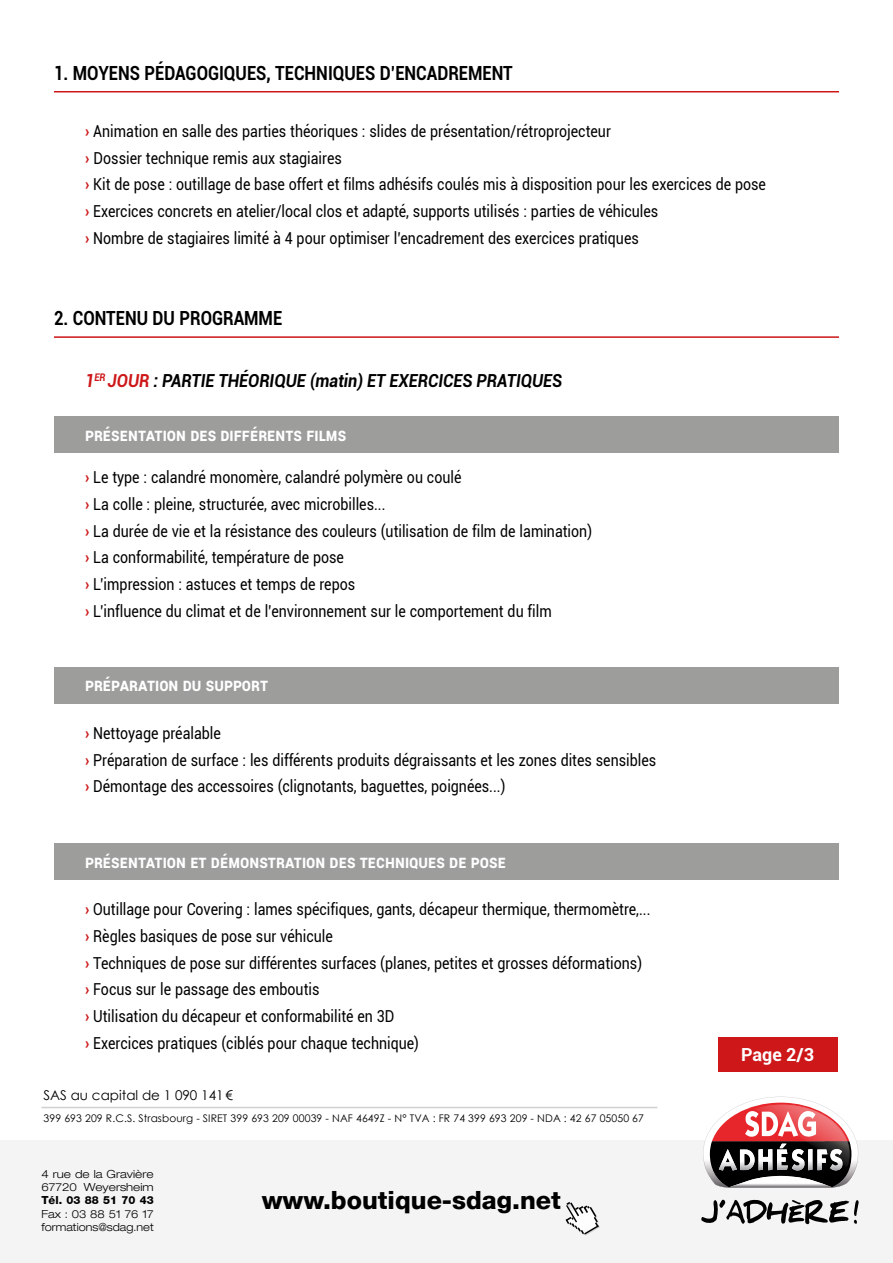
<style>
.page{position:relative;width:893px;height:1263px;background:#fff}
.page>*{position:absolute;margin:0;border:0;box-sizing:border-box;transform-origin:0 0}
.t1{font:800 25.05px "Helvetica 85";color:#000}
.t2{font:700 19.5px "Roboto";color:#000;scale:.85 1}
.t3{font:700 18px "Roboto";color:#fff;scale:.86 1}
.t4{font:italic 700 18px "Roboto";color:#000;scale:.9 1}
.t5{font:700 18px "Roboto";color:#fff}
.t6{font:16.5px/26.7px "Roboto";color:#000;scale:.86 1}
.t7{font:13.5px "Century Gothic";color:#000}
.t8{font:300 expanded 11.1px/13.4px "Helvetica 43";color:#000}
.t9{font:800 11.1px "Helvetica 85";color:#000}
.t10{font:10.5px "Century Gothic";letter-spacing:.01em;color:#000}
.s1{font-weight:900;color:#cd1719}
.s2{color:#cd1719}
</style>
<div class="page">
<div style="left:0;top:1141px;width:893px;height:122px;background:#f4f4f4"></div>
<svg style="left:566px;top:1202px;width:34px;height:33px"></svg>
<svg style="left:701px;top:1200px;width:158px;height:24px"></svg>
<svg style="left:703px;top:1097px;width:155px;height:91px"></svg>
<hr style="left:41px;top:1107px;width:616px;height:1px;background:#d0d0d0">
<div style="left:54px;top:417px;width:785px;height:36px;background:#9d9d9c"></div>
<hr style="left:54px;top:336px;width:785px;height:2px;background:#cd1719">
<div style="left:719px;top:1037px;width:119px;height:35px;background:#cd1719"></div>
<div style="left:54px;top:667px;width:785px;height:36px;background:#9d9d9c"></div>
<div style="left:54px;top:843px;width:785px;height:36px;background:#9d9d9c"></div>
<hr style="left:54px;top:91px;width:785px;height:1px;background:#cd1719">
<p class="t2" style="left:54px;top:59px;width:541px">1. MOYENS PÉDAGOGIQUES, TECHNIQUES D’ENCADREMENT</p>
<p class="t6" style="left:85px;top:117px;width:793px"><span class="s1">›</span> Animation en salle des parties théoriques : slides de présentation/rétroprojecteur<br><span class="s1">›</span> Dossier technique remis aux stagiaires<br><span class="s1">›</span> Kit de pose : outillage de base offert et films adhésifs coulés mis à disposition pour les exercices de pose <span class="s1">›</span> Exercices concrets en atelier/local clos et adapté, supports utilisés : parties de véhicules<br><span class="s1">›</span> Nombre de stagiaires limité à 4 pour optimiser l’encadrement des exercices pratiques</p>
<p class="t2" style="left:54px;top:304px;width:270px">2. CONTENU DU PROGRAMME</p>
<p class="t4" style="left:85px;top:368px;width:532px"><span class="s2">1</span><sup>ER</sup> <span class="s2">JOUR</span> : PARTIE THÉORIQUE (matin) ET EXERCICES PRATIQUES</p>
<p class="t3" style="left:85px;top:422px;width:305px">présentation des différents films</p>
<p class="t6" style="left:85px;top:464px;width:591px"><span class="s1">›</span> Le type : calandré monomère, calandré polymère ou coulé<br><span class="s1">›</span> La colle : pleine, structurée, avec microbilles...<br><span class="s1">›</span> La durée de vie et la résistance des couleurs (utilisation de film de lamination) <span class="s1">›</span> La conformabilité, température de pose<br><span class="s1">›</span> L’impression : astuces et temps de repos<br><span class="s1">›</span> L’influence du climat et de l’environnement sur le comportement du film</p>
<p class="t3" style="left:85px;top:672px;width:214px">préparation du support</p>
<p class="t6" style="left:85px;top:719px;width:666px"><span class="s1">›</span> Nettoyage préalable<br><span class="s1">›</span> Préparation de surface : les différents produits dégraissants et les zones dites sensibles <span class="s1">›</span> Démontage des accessoires (clignotants, baguettes, poignées...)</p>
<p class="t3" style="left:85px;top:848px;width:491px">présentation et démonstration des techniques de pose</p>
<p class="t6" style="left:85px;top:895px;width:659px"><span class="s1">›</span> Outillage pour Covering : lames spécifiques, gants, décapeur thermique, thermomètre,... <span class="s1">›</span> Règles basiques de pose sur véhicule<br><span class="s1">›</span> Techniques de pose sur différentes surfaces (planes, petites et grosses déformations) <span class="s1">›</span> Focus sur le passage des emboutis<br><span class="s1">›</span> Utilisation du décapeur et conformabilité en 3D<br><span class="s1">›</span> Exercices pratiques (ciblés pour chaque technique)</p>
<p class="t7" style="left:44px;top:1085px;width:191px">SAS au capital de 1 090 141 €</p>
<p class="t10" style="left:44px;top:1111px;width:602px">399 693 209 R.C.S. Strasbourg - SIRET 399 693 209 00039 - NAF 4649Z - N° TVA : FR 74 399 693 209 - NDA : 42 67 05050 67</p>
<p class="t8" style="left:41px;top:1167px;width:114px">4 rue de la Gravière<br>67720 Weyersheim</p>
<p class="t9" style="left:41px;top:1194px;width:114px">Tél. 03 88 51 70 43</p>
<p class="t8" style="left:41px;top:1207px;width:114px">Fax : 03 88 51 76 17 formations@sdag.net</p>
<h1 class="t1" style="left:262px;top:1185px;width:301px">www.boutique-sdag.net</h1>
<p class="t5" style="left:741px;top:1042px;width:75px">Page 2/3</p>
</div>
